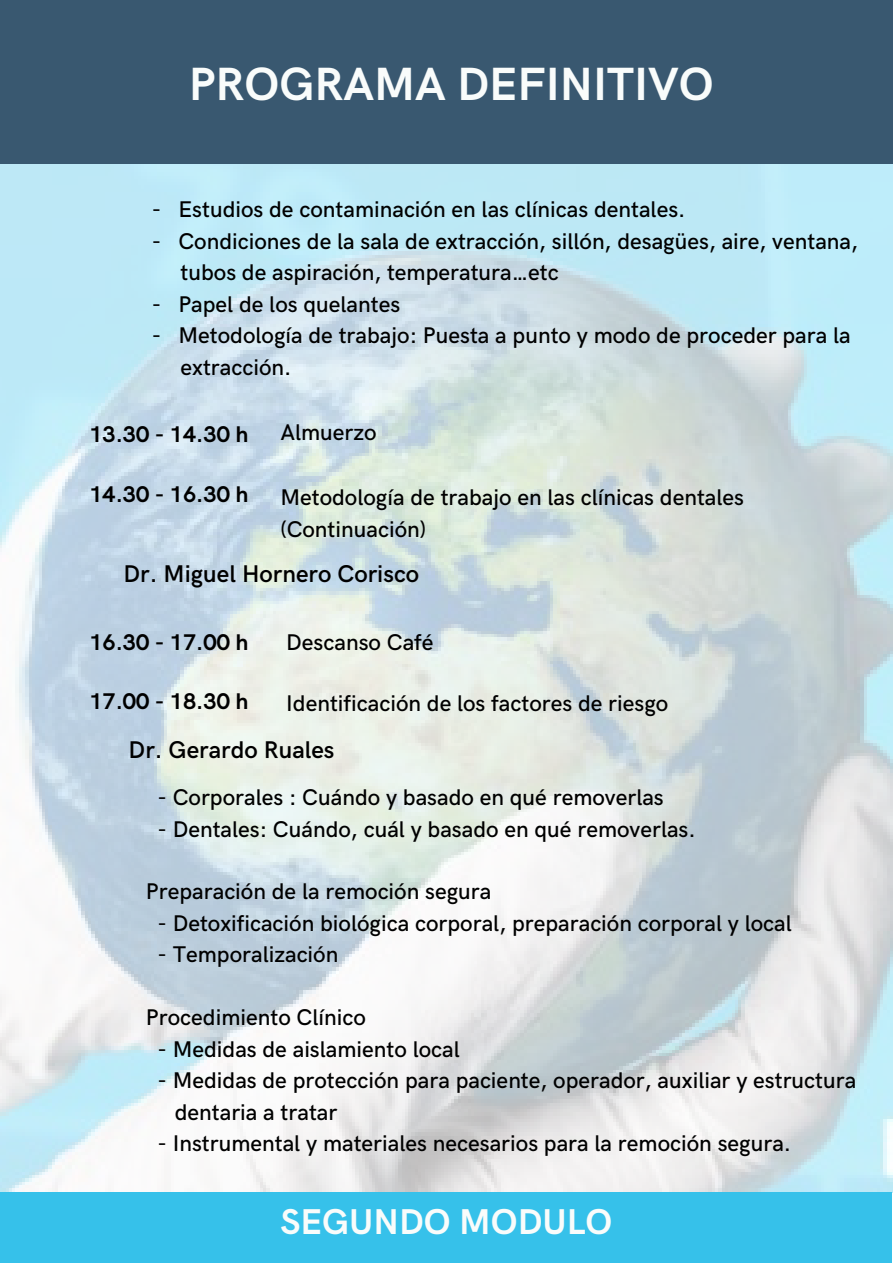
<style>
.page{position:relative;width:893px;height:1264px;background:#fff}
.page>*{position:absolute;margin:0;border:0;box-sizing:border-box;transform-origin:0 0}
.t1{font:700 46.8px "HK Grotesk";color:#f9fcfb}
.t2{font:700 36px "HK Grotesk";color:#f9fcfb}
.t3{font:600 24.3px "HK Grotesk";color:#000}
.t4{font:500 22.8px/31.5px "HK Grotesk";color:#000}
.t5{font:700 22.8px "HK Grotesk";color:#000}
</style>
<div class="page">
<div style="left:0;top:0;width:892px;height:163px;background:#395870"></div>
<img style="left:0;top:164px;width:892px;height:1028px">
<div style="left:0;top:1192px;width:891px;height:70px;background:#36c1ea"></div>
<h1 class="t1" style="left:189px;top:58px;width:526px">PROGRAMA DEFINITIVO</h1>
<p class="t4" style="left:152px;top:195px;width:535px">- Estudios de contaminación en las clínicas dentales.</p>
<p class="t4" style="left:180px;top:226px;width:679px;text-indent:-29px">- Condiciones de la sala de extracción, sillón, desagües, aire, ventana, tubos de aspiración, temperatura…etc</p>
<p class="t4" style="left:152px;top:289px;width:250px">- Papel de los quelantes</p>
<p class="t4" style="left:180px;top:320px;width:671px;text-indent:-29px">- Metodología de trabajo: Puesta a punto y modo de proceder para la extracción.</p>
<p class="t5" style="left:89px;top:421px;width:160px">13.30 - 14.30 h</p>
<p class="t4" style="left:280px;top:417px;width:98px">Almuerzo</p>
<p class="t5" style="left:89px;top:481px;width:160px">14.30 - 16.30 h</p>
<p class="t4" style="left:280px;top:482px;width:465px">Metodología de trabajo en las clínicas dentales (Continuación)</p>
<p class="t3" style="left:124px;top:559px;width:297px">Dr. Miguel Hornero Corisco</p>
<p class="t5" style="left:89px;top:629px;width:160px">16.30 - 17.00 h</p>
<p class="t4" style="left:286px;top:627px;width:149px">Descanso Café</p>
<p class="t5" style="left:89px;top:688px;width:160px">17.00 - 18.30 h</p>
<p class="t4" style="left:286px;top:688px;width:383px">Identificación de los factores de riesgo</p>
<p class="t3" style="left:129px;top:736px;width:207px">Dr. Gerardo Ruales</p>
<p class="t4" style="left:157px;top:782px;width:508px">- Corporales : Cuándo y basado en qué removerlas</p>
<p class="t4" style="left:157px;top:813px;width:539px">- Dentales: Cuándo, cuál y basado en qué removerlas.</p>
<p class="t4" style="left:146px;top:876px;width:347px">Preparación de la remoción segura</p>
<p class="t4" style="left:157px;top:908px;width:635px">- Detoxificación biológica corporal, preparación corporal y local</p>
<p class="t4" style="left:157px;top:939px;width:182px">- Temporalización</p>
<p class="t4" style="left:146px;top:1002px;width:221px">Procedimiento Clínico</p>
<p class="t4" style="left:157px;top:1034px;width:304px">- Medidas de aislamiento local</p>
<p class="t4" style="left:175px;top:1065px;width:683px;text-indent:-17px">- Medidas de protección para paciente, operador, auxiliar y estructura dentaria a tratar</p>
<p class="t4" style="left:157px;top:1128px;width:635px">- Instrumental y materiales necesarios para la remoción segura.</p>
<h2 class="t2" style="left:280px;top:1201px;width:333px">SEGUNDO MODULO</h2>
</div>
